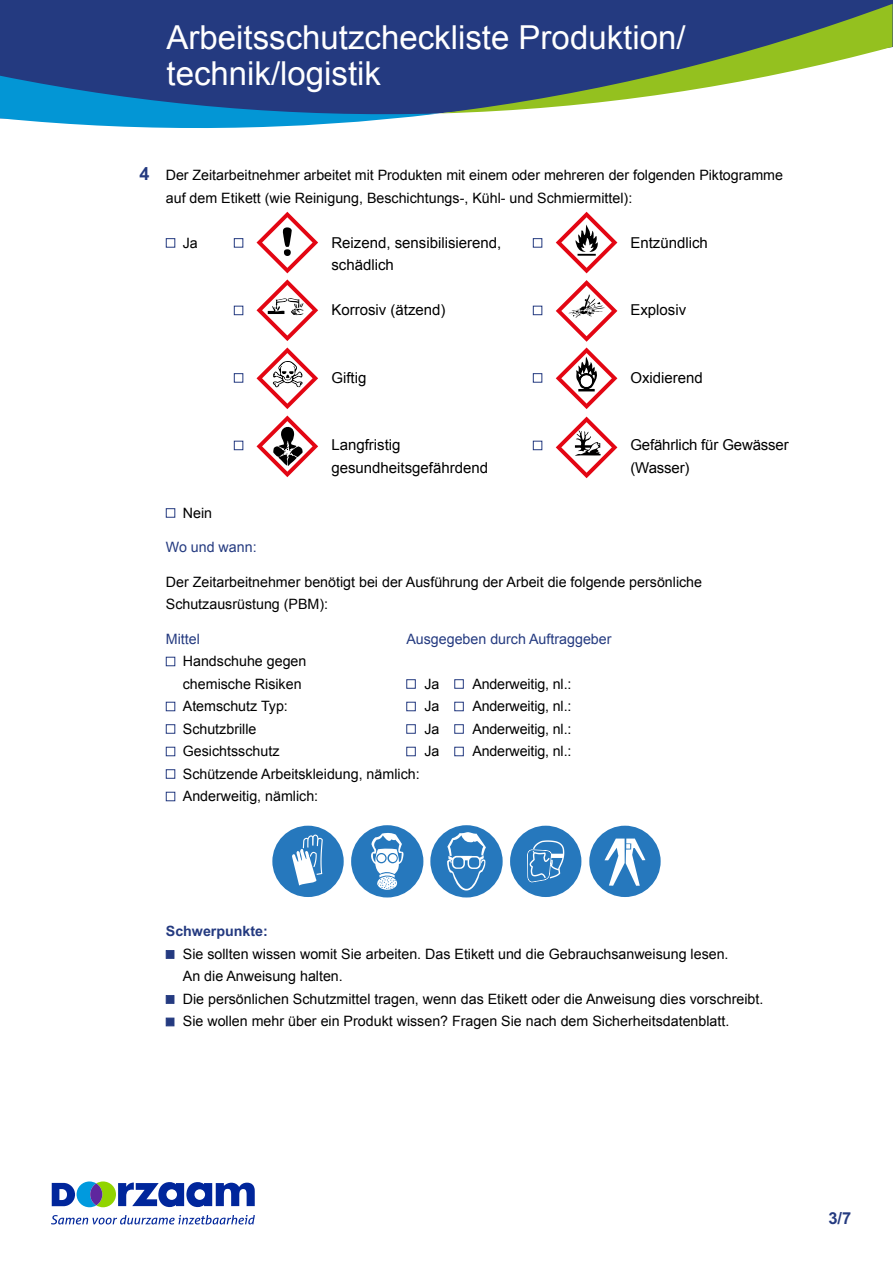
<style>
.page{position:relative;width:893px;height:1263px;background:#fff}
.page>*{position:absolute;margin:0;border:0;box-sizing:border-box;transform-origin:0 0}
.t1{font:33px/36px "Arial";color:#fff}
.t2{font:700 16.5px "Arial";color:#243a80}
.t3{font:15px/22.5px "Arial";color:#000}
.t4{font:14.25px/22.5px "Arial";color:#000}
.t5{font:14.25px "Arial";color:#243a80}
.t6{font:700 14.25px "Arial";color:#243a80}
.s1{font-weight:700;font-size:18px;color:#243a80}
</style>
<div class="page">
<div style="left:0;top:0;width:893px;height:114px;background:#243a80"></div>
<svg style="left:0;top:76px;width:440px;height:52px;background:#276eac"></svg>
<svg style="left:440px;top:4px;width:452px;height:109px;fill:#243a80"></svg>
<svg style="left:52px;top:1181px;width:203px;height:26px"></svg>
<svg style="left:51px;top:1215px;width:204px;height:9px"></svg>
<div style="left:166px;top:238px;width:9px;height:10px;border:1px solid #243a80"></div>
<div style="left:166px;top:508px;width:9px;height:10px;border:1px solid #243a80"></div>
<div style="left:166px;top:657px;width:9px;height:9px;border:1px solid #243a80"></div>
<div style="left:406px;top:679px;width:10px;height:10px;border:1px solid #243a80"></div>
<div style="left:454px;top:679px;width:10px;height:10px;border:1px solid #243a80"></div>
<div style="left:166px;top:702px;width:9px;height:9px;border:1px solid #243a80"></div>
<div style="left:406px;top:702px;width:10px;height:9px;border:1px solid #243a80"></div>
<div style="left:454px;top:702px;width:10px;height:9px;border:1px solid #243a80"></div>
<div style="left:166px;top:724px;width:9px;height:10px;border:1px solid #243a80"></div>
<div style="left:406px;top:724px;width:10px;height:10px;border:1px solid #243a80"></div>
<div style="left:454px;top:724px;width:10px;height:10px;border:1px solid #243a80"></div>
<div style="left:166px;top:747px;width:9px;height:9px;border:1px solid #243a80"></div>
<div style="left:406px;top:747px;width:10px;height:9px;border:1px solid #243a80"></div>
<div style="left:454px;top:747px;width:10px;height:9px;border:1px solid #243a80"></div>
<div style="left:166px;top:769px;width:9px;height:10px;border:1px solid #243a80"></div>
<div style="left:166px;top:792px;width:9px;height:9px;border:1px solid #243a80"></div>
<div style="left:166px;top:950px;width:8px;height:9px;background:#243a80;border:1px solid #243a80"></div>
<div style="left:166px;top:995px;width:8px;height:9px;background:#243a80;border:1px solid #243a80"></div>
<div style="left:166px;top:1018px;width:8px;height:8px;background:#243a80;border:1px solid #243a80"></div>
<svg style="left:430px;top:825px;width:73px;height:72px"></svg>
<div style="left:589px;top:826px;width:72px;height:71px;background:#2678bd;border-radius:50%"></div>
<svg style="left:604px;top:838px;width:41px;height:48px"></svg>
<div style="left:272px;top:826px;width:72px;height:71px;background:#2678bd;border-radius:50%"></div>
<svg style="left:292px;top:834px;width:31px;height:51px"></svg>
<div style="left:510px;top:826px;width:71px;height:71px;background:#2678bd;border-radius:50%"></div>
<svg style="left:527px;top:840px;width:37px;height:43px"></svg>
<svg style="left:351px;top:825px;width:72px;height:72px"></svg>
<div style="left:234px;top:238px;width:9px;height:10px;border:1px solid #243a80"></div>
<div style="left:234px;top:306px;width:9px;height:9px;border:1px solid #243a80"></div>
<div style="left:234px;top:373px;width:9px;height:10px;border:1px solid #243a80"></div>
<div style="left:234px;top:441px;width:9px;height:9px;border:1px solid #243a80"></div>
<div style="left:533px;top:238px;width:9px;height:10px;border:1px solid #243a80"></div>
<div style="left:533px;top:306px;width:9px;height:9px;border:1px solid #243a80"></div>
<div style="left:533px;top:373px;width:9px;height:10px;border:1px solid #243a80"></div>
<div style="left:533px;top:441px;width:9px;height:9px;border:1px solid #243a80"></div>
<svg style="left:556px;top:212px;width:61px;height:61px"></svg>
<svg style="left:556px;top:280px;width:61px;height:129px"></svg>
<svg style="left:556px;top:417px;width:61px;height:61px"></svg>
<svg style="left:256px;top:212px;width:62px;height:61px"></svg>
<svg style="left:256px;top:279px;width:62px;height:62px"></svg>
<svg style="left:256px;top:347px;width:62px;height:62px"></svg>
<svg style="left:256px;top:415px;width:62px;height:62px"></svg>
<h1 class="t1" style="left:166px;top:20px;width:521px">Arbeitsschutzcheckliste Produktion/ technik/logistik</h1>
<p class="t4" style="left:166px;top:164px;width:619px;text-indent:-26px"><span class="s1">4</span> Der Zeitarbeitnehmer arbeitet mit Produkten mit einem oder mehreren der folgenden Piktogramme auf dem Etikett (wie Reinigung, Beschichtungs-, Kühl- und Schmiermittel):</p>
<p class="t4" style="left:183px;top:231px;width:17px">Ja</p>
<p class="t3" style="left:630px;top:231px;width:79px">Entzündlich</p>
<p class="t3" style="left:331px;top:231px;width:172px">Reizend, sensibilisierend, schädlich</p>
<p class="t3" style="left:331px;top:299px;width:116px">Korrosiv (ätzend)</p>
<p class="t3" style="left:630px;top:299px;width:57px">Explosiv</p>
<p class="t3" style="left:331px;top:366px;width:37px">Giftig</p>
<p class="t3" style="left:331px;top:434px;width:158px">Langfristig gesundheitsgefährdend</p>
<p class="t3" style="left:630px;top:366px;width:74px">Oxidierend</p>
<p class="t3" style="left:630px;top:434px;width:160px">Gefährlich für Gewässer (Wasser)</p>
<p class="t4" style="left:183px;top:501px;width:31px">Nein</p>
<p class="t5" style="left:166px;top:538px;width:92px">Wo und wann:</p>
<p class="t4" style="left:166px;top:570px;width:538px">Der Zeitarbeitnehmer benötigt bei der Ausführung der Arbeit die folgende persönliche<br>Schutzausrüstung (PBM):</p>
<p class="t5" style="left:166px;top:629px;width:36px">Mittel</p>
<p class="t5" style="left:406px;top:629px;width:207px">Ausgegeben durch Auftraggeber</p>
<p class="t4" style="left:183px;top:650px;width:125px">Handschuhe gegen chemische Risiken</p>
<p class="t4" style="left:424px;top:672px;width:17px">Ja</p>
<p class="t4" style="left:472px;top:672px;width:101px">Anderweitig, nl.:</p>
<p class="t4" style="left:183px;top:695px;width:107px">Atemschutz Typ:</p>
<p class="t4" style="left:424px;top:695px;width:17px">Ja</p>
<p class="t4" style="left:472px;top:695px;width:101px">Anderweitig, nl.:</p>
<p class="t4" style="left:183px;top:717px;width:75px">Schutzbrille</p>
<p class="t4" style="left:424px;top:717px;width:17px">Ja</p>
<p class="t4" style="left:472px;top:717px;width:101px">Anderweitig, nl.:</p>
<p class="t4" style="left:183px;top:740px;width:98px">Gesichtsschutz</p>
<p class="t4" style="left:424px;top:740px;width:17px">Ja</p>
<p class="t4" style="left:472px;top:740px;width:101px">Anderweitig, nl.:</p>
<p class="t4" style="left:183px;top:762px;width:238px">Schützende Arbeitskleidung, nämlich:<br>Anderweitig, nämlich:</p>
<p class="t6" style="left:166px;top:921px;width:104px">Schwerpunkte:</p>
<p class="t4" style="left:183px;top:942px;width:582px">Sie sollten wissen womit Sie arbeiten. Das Etikett und die Gebrauchsanweisung lesen.<br>An die Anweisung halten.<br>Die persönlichen Schutzmittel tragen, wenn das Etikett oder die Anweisung dies vorschreibt.<br>Sie wollen mehr über ein Produkt wissen? Fragen Sie nach dem Sicherheitsdatenblatt.</p>
<p class="t2" style="left:828px;top:1207px;width:24px">3/7</p>
</div>
